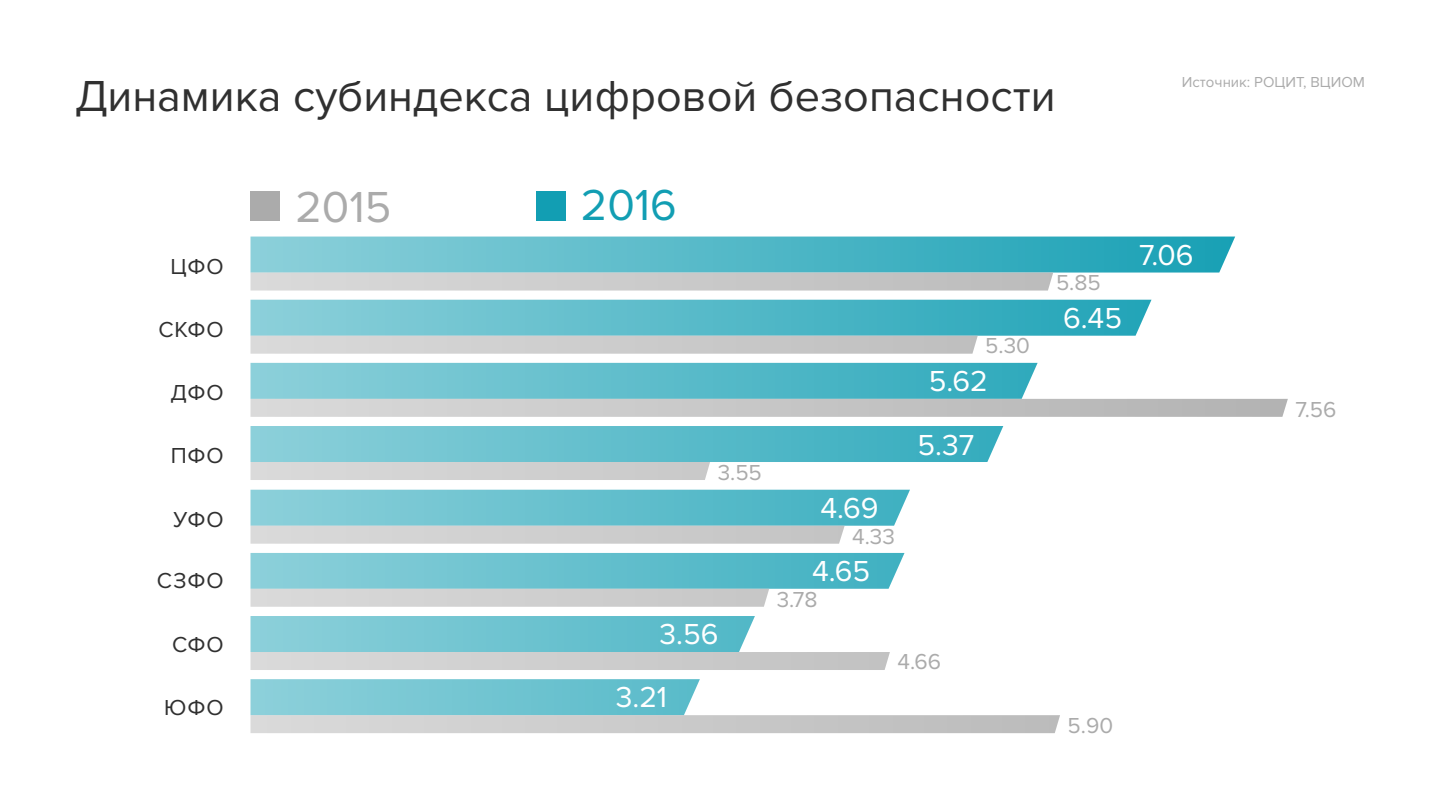
<style>
.page{position:relative;width:1440px;height:810px;background:#fff}
.page>*{position:absolute;margin:0;border:0;box-sizing:border-box;transform-origin:0 0}
.t1{font:45px "Proxima Nova";color:#303030}
.t2{font:45px "Proxima Nova";color:#ababab}
.t3{font:45px "Proxima Nova";color:#129eb3}
.t4{font:30px "Proxima Nova";color:#fff}
.t5{font:22.5px "Proxima Nova";color:#ababab}
.t6{font:22.5px "Proxima Nova";letter-spacing:.045em;color:#303030}
.t7{font:15px "Proxima Nova";color:#ababab}
</style>
<div class="page">
<svg style="left:250px;top:237px;width:985px;height:54px;background:#80c2cc"></svg>
<svg style="left:250px;top:300px;width:902px;height:54px;background:#84c4ce"></svg>
<svg style="left:250px;top:679px;width:810px;height:54px"></svg>
<svg style="left:250px;top:426px;width:753px;height:54px;background:#8dcad4"></svg>
<svg style="left:250px;top:490px;width:660px;height:54px;background:#8dc7d0"></svg>
<svg style="left:250px;top:363px;width:1038px;height:54px"></svg>
<svg style="left:250px;top:616px;width:640px;height:54px;background:#a4d0d6"></svg>
<svg style="left:250px;top:553px;width:655px;height:54px;background:#8fc9d2"></svg>
<div style="left:250px;top:191px;width:30px;height:30px;background:#ababab"></div>
<div style="left:536px;top:191px;width:30px;height:30px;background:#129eb3"></div>
<p class="t1" style="left:75px;top:70px;width:982px">Динамика субиндекса цифровой безопасности</p>
<p class="t7" style="left:1182px;top:74px;width:185px">Источник: РОЦИТ, ВЦИОМ</p>
<p class="t6" style="left:171px;top:254px;width:55px">ЦФО</p>
<p class="t6" style="left:158px;top:317px;width:67px">СКФО</p>
<p class="t6" style="left:171px;top:380px;width:55px">ДФО</p>
<p class="t6" style="left:171px;top:443px;width:55px">ПФО</p>
<p class="t6" style="left:173px;top:506px;width:52px">УФО</p>
<p class="t6" style="left:157px;top:568px;width:68px">СЗФО</p>
<p class="t6" style="left:172px;top:632px;width:53px">СФО</p>
<p class="t6" style="left:164px;top:695px;width:61px">ЮФО</p>
<p class="t2" style="left:296px;top:181px;width:97px">2015</p>
<p class="t3" style="left:581px;top:179px;width:97px">2016</p>
<p class="t5" style="left:985px;top:333px;width:46px">5.30</p>
<p class="t4" style="left:929px;top:364px;width:61px">5.62</p>
<p class="t5" style="left:718px;top:460px;width:46px">3.55</p>
<p class="t4" style="left:659px;top:617px;width:61px">3.56</p>
<p class="t4" style="left:616px;top:680px;width:53px">3.21</p>
<p class="t4" style="left:820px;top:491px;width:60px">4.69</p>
<p class="t5" style="left:852px;top:523px;width:44px">4.33</p>
<p class="t4" style="left:812px;top:554px;width:60px">4.65</p>
<p class="t5" style="left:777px;top:586px;width:42px">3.78</p>
<p class="t4" style="left:918px;top:427px;width:58px">5.37</p>
<p class="t5" style="left:897px;top:649px;width:45px">4.66</p>
<p class="t5" style="left:1056px;top:270px;width:46px">5.85</p>
<p class="t4" style="left:1063px;top:301px;width:61px">6.45</p>
<p class="t4" style="left:1139px;top:238px;width:56px">7.06</p>
<p class="t5" style="left:1068px;top:712px;width:47px">5.90</p>
<p class="t5" style="left:1295px;top:397px;width:43px">7.56</p>
</div>
